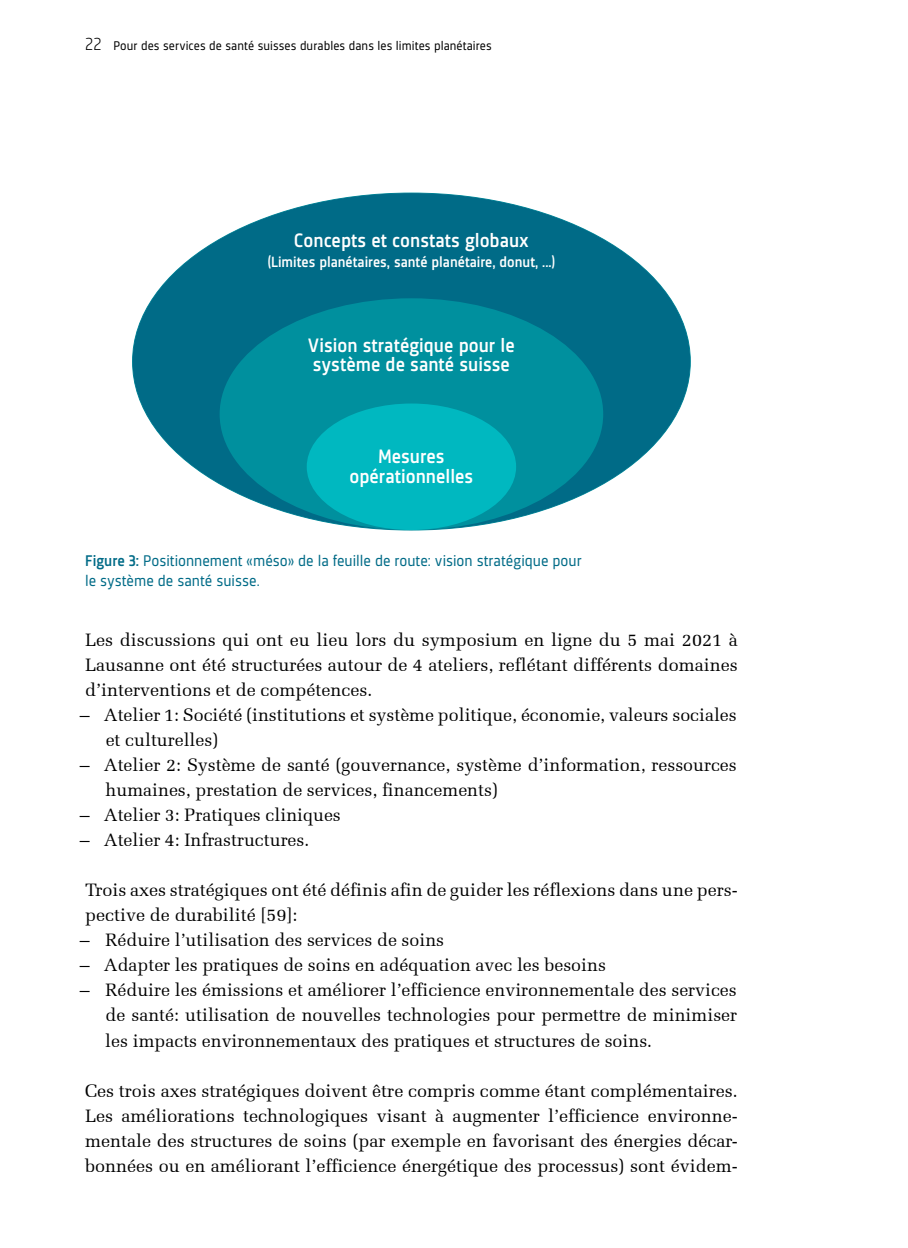
<style>
.page{position:relative;width:908px;height:1248px;background:#fff}
.page>*{position:absolute;margin:0;border:0;box-sizing:border-box;transform-origin:0 0}
.t1{font:500 20px/19.2px "Sinews Sans Pro";color:#fff;text-align:center}
.t2{font:18px/25px "Melior";color:#000;text-align:justify}
.t3{font:16px/20px "Sinews Sans Pro";color:#006b87}
.t4{font:500 15.4px "Sinews Sans Pro";color:#fff}
.t5{font:13px "Sinews Sans Pro";letter-spacing:.005em;color:#000}
.s1{font-weight:300;font-size:18px}
.s2{font-weight:500}
</style>
<div class="page">
<div style="left:132px;top:193px;width:558px;height:337px;background:#006b87;border-radius:50%"></div>
<div style="left:219px;top:298px;width:384px;height:232px;background:#00909e;border-radius:50%"></div>
<div style="left:306px;top:403px;width:210px;height:127px;background:#00b8c0;border-radius:50%"></div>
<p class="t5" style="left:85px;top:38px;width:408px"><span class="s1">22</span> Pour des services de santé suisses durables dans les limites planétaires</p>
<p class="t1" style="left:294px;top:231px;width:236px">Concepts et constats globaux</p>
<p class="t4" style="left:267px;top:254px;width:289px">(Limites planétaires, santé planétaire, donut, ...)</p>
<p class="t1" style="left:308px;top:335px;width:208px;text-align:left">Vision stratégique pour le système de santé suisse</p>
<p class="t1" style="left:349px;top:447px;width:125px">Mesures opérationnelles</p>
<p class="t3" style="left:85px;top:551px;width:498px"><span class="s2">Figure 3:</span> Positionnement «méso» de la feuille de route: vision stratégique pour le système de santé suisse.</p>
<p class="t2" style="left:85px;top:627px;width:654px">Les discussions qui ont eu lieu lors du symposium en ligne du 5 mai 2021 à Lausanne ont été structurées autour de 4 ateliers, reflétant différents domaines d’interventions et de compétences.</p>
<p class="t2" style="left:106px;top:702px;width:632px;text-indent:-26px">– Atelier 1: Société (institutions et système politique, économie, valeurs sociales et culturelles)</p>
<p class="t2" style="left:105px;top:752px;width:632px;text-indent:-26px">– Atelier 2: Système de santé (gouvernance, système d’information, ressources humaines, prestation de services, financements)</p>
<p class="t2" style="left:80px;top:802px;width:262px">– Atelier 3: Pratiques cliniques</p>
<p class="t2" style="left:80px;top:827px;width:231px">– Atelier 4: Infrastructures.</p>
<p class="t2" style="left:85px;top:877px;width:653px">Trois axes stratégiques ont été définis afin de guider les réflexions dans une pers&shy;pective de durabilité [59]:</p>
<p class="t2" style="left:80px;top:927px;width:365px">– Réduire l’utilisation des services de soins</p>
<p class="t2" style="left:80px;top:952px;width:527px">– Adapter les pratiques de soins en adéquation avec les besoins</p>
<p class="t2" style="left:105px;top:977px;width:633px;text-indent:-25px">– Réduire les émissions et améliorer l’efficience environnementale des services de santé: utilisation de nouvelles technologies pour permettre de minimiser les impacts environnementaux des pratiques et structures de soins.</p>
<p class="t2" style="left:85px;top:1077px;width:654px">Ces trois axes stratégiques doivent être compris comme étant complémentaires.<br>Les améliorations technologiques visant à augmenter l’efficience environne&shy;mentale des structures de soins (par exemple en favorisant des énergies décar&shy;bonnées ou en améliorant l’efficience énergétique des processus) sont évidem-</p>
</div>
